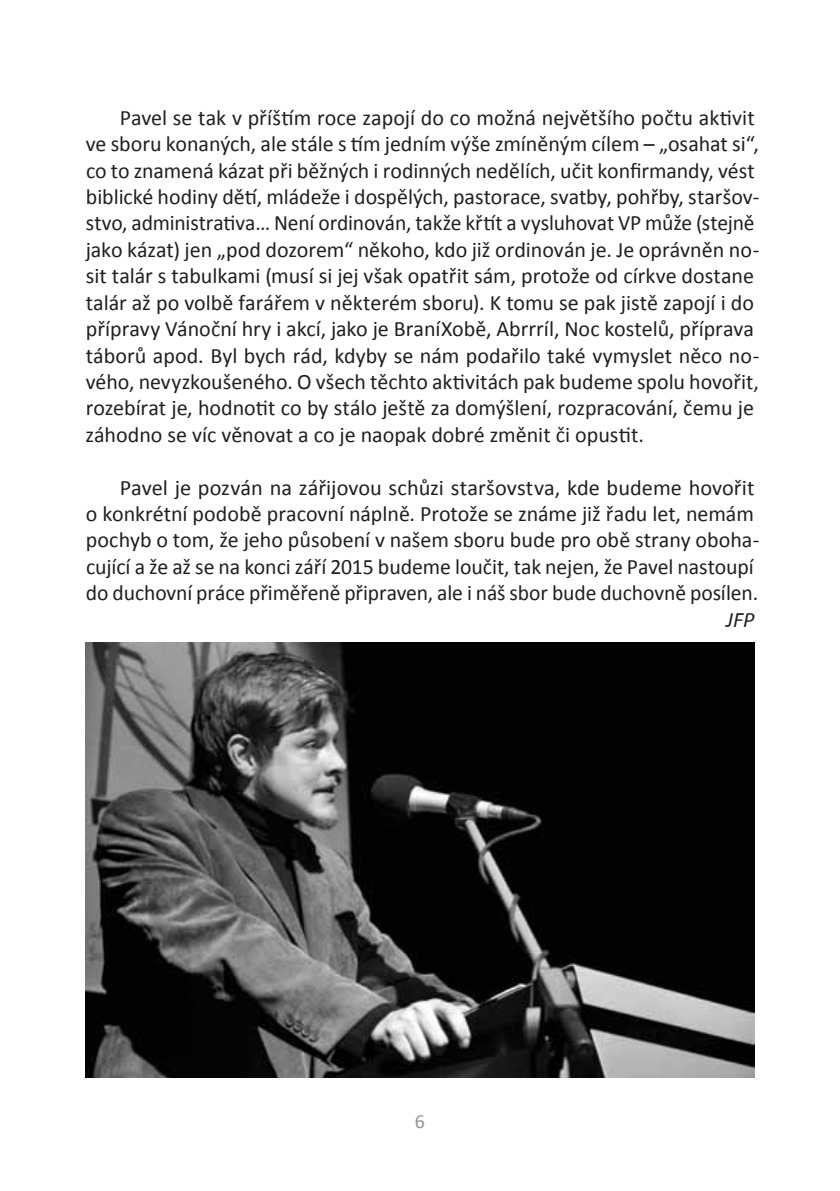
<style>
.page{position:relative;width:840px;height:1191px;background:#fff}
.page>*{position:absolute;margin:0;border:0;box-sizing:border-box;transform-origin:0 0}
.Odstavec_shora_odsaz{font:22px/26.4px "Calibri";color:#231f20}
.Podpis{font:italic 22px "Calibri";color:#231f20}
.t1{font:20px "Calibri";color:#939598}
</style>
<div class="page">
<img style="left:85px;top:642px;width:669px;height:435px">
<p class="Odstavec_shora_odsaz" style="left:85px;top:104px;width:675px;text-indent:34px">Pavel se tak v příštím roce zapojí do co možná největšího počtu aktivit ve sboru konaných, ale stále s tím jedním výše zmíněným cílem – „osahat si“, co to znamená kázat při běžných i rodinných nedělích, učit konfirmandy, vést biblické hodiny dětí, mládeže i dospělých, pastorace, svatby, pohřby, staršov&shy;stvo, administrativa… Není ordinován, takže křtít a vysluhovat VP může (stejně jako kázat) jen „pod dozorem“ někoho, kdo již ordinován je. Je oprávněn no&shy;sit talár s tabulkami (musí si jej však opatřit sám, protože od církve dostane talár až po volbě farářem v některém sboru). K tomu se pak jistě zapojí i do přípravy Vánoční hry i akcí, jako je BraníXobě, Abrrríl, Noc kostelů, příprava táborů apod. Byl bych rád, kdyby se nám podařilo také vymyslet něco no&shy;vého, nevyzkoušeného. O všech těchto aktivitách pak budeme spolu hovořit, rozebírat je, hodnotit co by stálo ještě za domýšlení, rozpracování, čemu je záhodno se víc věnovat a co je naopak dobré změnit či opustit.</p>
<p class="Odstavec_shora_odsaz" style="left:86px;top:474px;width:675px;text-indent:34px">Pavel je pozván na zářijovou schůzi staršovstva, kde budeme hovořit o konkrétní podobě pracovní náplně. Protože se známe již řadu let, nemám pochyb o tom, že jeho působení v našem sboru bude pro obě strany oboha&shy;cující a že až se na konci září 2015 budeme loučit, tak nejen, že Pavel nastoupí do duchovní práce přiměřeně připraven, ale i náš sbor bude duchovně posílen.</p>
<p class="Podpis" style="left:725px;top:604px;width:30px">JFP</p>
<p class="t1" style="left:414px;top:1109px;width:12px">6</p>
</div>
